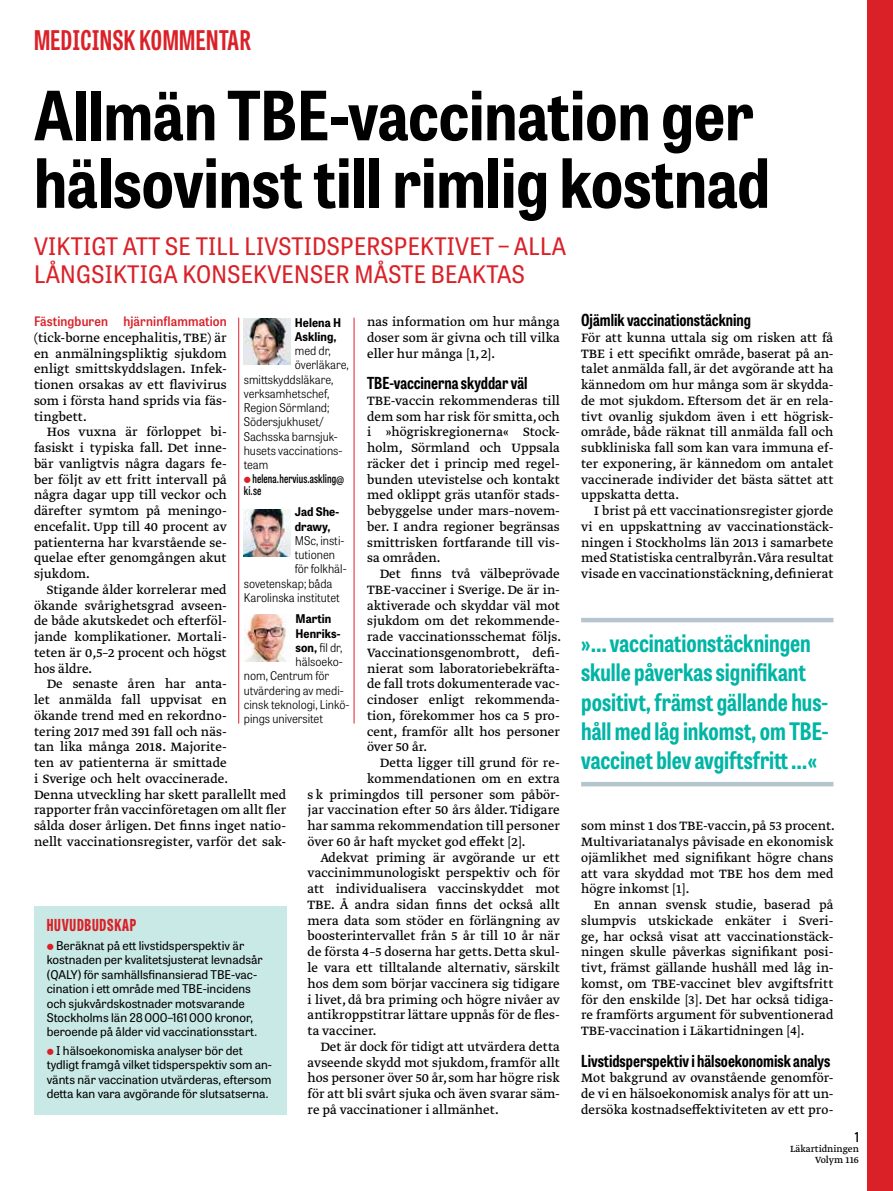
<style>
.page{position:relative;width:893px;height:1191px;background:#fff}
.page>*{position:absolute;margin:0;border:0;box-sizing:border-box;transform-origin:0 0}
.t1{font:700 semi-condensed 67.5px/67.5px "Tablet Gothic";color:#000}
.t2{font:700 27px "Tablet Gothic Compressed";letter-spacing:.02em;color:#da2128}
.t3{font:700 24px/29.2px "Tablet Gothic Condensed";color:#00b5a5}
.t4{font:24px/28.5px "Tablet Gothic Narrow";letter-spacing:.01em;color:#da2128}
.t5{font:700 16.5px "Tablet Gothic Condensed";color:#000}
.t6{font:800 16.5px "Tablet Gothic Compressed";letter-spacing:.045em;color:#da2128}
.t7{font:14.25px/15.8px "Greta Text Pro Regular Min";color:#000;text-align:justify}
.t8{font:600 13.5px "Tablet Gothic Condensed";color:#000}
.t9{font:600 13.05px "Tablet Gothic Narrow";letter-spacing:.01em;color:#da2128}
.t10{font:12px/14.4px "Tablet Gothic";color:#000}
.t11{font:300 12px "Tablet Gothic Narrow";color:#000}
.t12{font:700 12px/14.2px "Tablet Gothic Narrow";letter-spacing:.005em;color:#000}
.t13{font:600 12px/12px "Tablet Gothic Compressed";letter-spacing:.01em;color:#000}
.t14{font:10.5px/10.5px "Greta Text Pro";color:#000;text-align:right}
.s1{font-weight:700}
</style>
<div class="page">
<div style="left:867px;top:0;width:26px;height:1191px;background:#da2128"></div>
<div style="left:34px;top:906px;width:252px;height:208px;background:#c9e9e6"></div>
<hr style="left:581px;top:618px;width:252px;height:4px;background:#b5c5ce">
<hr style="left:581px;top:782px;width:252px;height:4px;background:#b5c5ce">
<hr style="left:238px;top:318px;width:1px;height:405px;background:#da2128">
<hr style="left:354px;top:318px;width:1px;height:405px;background:#da2128">
<img style="left:244px;top:318px;width:47px;height:47px">
<img style="left:244px;top:509px;width:47px;height:47px">
<img style="left:244px;top:614px;width:47px;height:47px">
<h2 class="t2" style="left:34px;top:22px;width:218px">MEDICINSK KOMMENTAR</h2>
<h1 class="t1" style="left:34px;top:79px;width:737px">Allmän TBE-vaccination ger hälsovinst till rimlig kostnad</h1>
<h3 class="t4" style="left:34px;top:231px;width:534px">VIKTIGT ATT SE TILL LIVSTIDSPERSPEKTIVET – ALLA<br>LÅNGSIKTIGA KONSEKVENSER MÅSTE BEAKTAS</h3>
<p class="t12" style="left:295px;top:315px;width:48px">Helena H<br>Askling,</p>
<p class="t11" style="left:295px;top:343px;width:37px">med dr,</p>
<p class="t11" style="left:295px;top:357px;width:55px">överläkare,</p>
<p class="t11" style="left:244px;top:371px;width:91px">smittskyddsläkare,</p>
<p class="t11" style="left:244px;top:385px;width:87px">verksamhetschef,</p>
<p class="t11" style="left:244px;top:400px;width:87px">Region Sörmland;</p>
<p class="t11" style="left:244px;top:414px;width:81px">Södersjukhuset/</p>
<p class="t11" style="left:244px;top:428px;width:96px">Sachsska barnsjuk-</p>
<p class="t11" style="left:244px;top:442px;width:100px">husets vaccinations-</p>
<p class="t11" style="left:244px;top:457px;width:26px">team</p>
<p class="t13" style="left:244px;top:472px;width:102px;text-indent:9px">helena.hervius.askling@ ki.se</p>
<p class="t12" style="left:295px;top:504px;width:46px">Jad She&shy;drawy,</p>
<p class="t11" style="left:295px;top:532px;width:51px">MSc, insti-</p>
<p class="t11" style="left:295px;top:547px;width:42px">tutionen</p>
<p class="t11" style="left:295px;top:561px;width:53px">för folkhäl-</p>
<p class="t11" style="left:244px;top:575px;width:90px">sovetenskap; båda</p>
<p class="t11" style="left:244px;top:589px;width:98px">Karolinska institutet</p>
<p class="t12" style="left:296px;top:611px;width:37px">Martin</p>
<p class="t12" style="left:296px;top:625px;width:47px">Henriks-</p>
<p class="t11" style="left:296px;top:639px;width:48px"><span class="s1">son,</span> fil dr,</p>
<p class="t11" style="left:296px;top:653px;width:49px">hälsoeko-</p>
<p class="t11" style="left:244px;top:668px;width:87px">nom, Centrum för</p>
<p class="t11" style="left:244px;top:682px;width:102px">utvärdering av medi-</p>
<p class="t11" style="left:244px;top:696px;width:107px">cinsk teknologi, Linkö-</p>
<p class="t11" style="left:244px;top:710px;width:81px">pings universitet</p>
<p class="t7" style="left:367px;top:314px;width:194px">nas information om hur många doser som är givna och till vilka eller hur många [1, 2].</p>
<p class="t5" style="left:367px;top:372px;width:162px">TBE-vaccinerna skyddar väl</p>
<p class="t7" style="left:367px;top:393px;width:194px">TBE-vaccin rekommenderas till dem som har risk för smitta, och i »högriskregionerna« Stock&shy;holm, Sörmland och Uppsala räcker det i princip med regel&shy;bunden utevistelse och kontakt med oklippt gräs utanför stads&shy;bebyggelse under mars–novem&shy;ber. I andra regioner begränsas smittrisken fortfarande till vis&shy;sa områden.</p>
<p class="t7" style="left:367px;top:566px;width:196px;text-indent:13px">Det finns två välbeprövade TBE-vacciner i Sverige. De är in&shy;aktiverade och skyddar väl mot sjukdom om det rekommende&shy;rade vaccinationsschemat följs.<br>Vaccinationsgenombrott, defi&shy;nierat som laboratoriebekräfta&shy;de fall trots dokumenterade vac&shy;cindoser enligt rekommenda&shy;tion, förekommer hos ca 5 pro&shy;cent, framför allt hos personer över 50 år.</p>
<p class="t7" style="left:380px;top:755px;width:182px">Detta ligger till grund för re-</p>
<p class="t7" style="left:367px;top:771px;width:194px">kommendationen om en extra</p>
<p class="t7" style="left:308px;top:787px;width:254px">s k primingdos till personer som påbör-</p>
<p class="t7" style="left:308px;top:803px;width:254px">jar vaccination efter 50 års ålder. Tidigare</p>
<p class="t7" style="left:308px;top:818px;width:254px">har samma rekommendation till personer</p>
<p class="t7" style="left:308px;top:834px;width:220px">över 60 år haft mycket god effekt [2].</p>
<p class="t7" style="left:320px;top:850px;width:241px">Adekvat priming är avgörande ur ett</p>
<p class="t7" style="left:308px;top:866px;width:254px">vaccinimmunologiskt perspektiv och för</p>
<p class="t7" style="left:308px;top:881px;width:254px">att individualisera vaccinskyddet mot</p>
<p class="t7" style="left:308px;top:897px;width:254px">TBE. Å andra sidan finns det också allt</p>
<p class="t7" style="left:308px;top:913px;width:254px">mera data som stöder en förlängning av</p>
<p class="t7" style="left:308px;top:929px;width:254px">boosterintervallet från 5 år till 10 år när</p>
<p class="t7" style="left:308px;top:944px;width:254px">de första 4–5 doserna har getts. Detta skul-</p>
<p class="t7" style="left:308px;top:960px;width:254px">le vara ett tilltalande alternativ, särskilt</p>
<p class="t7" style="left:308px;top:976px;width:254px">hos dem som börjar vaccinera sig tidigare</p>
<p class="t7" style="left:308px;top:991px;width:254px">i livet, då bra priming och högre nivåer av</p>
<p class="t7" style="left:308px;top:1007px;width:254px">antikroppstitrar lättare uppnås för de fles-</p>
<p class="t7" style="left:308px;top:1023px;width:70px">ta vacciner.</p>
<p class="t7" style="left:320px;top:1039px;width:241px">Det är dock för tidigt att utvärdera detta</p>
<p class="t7" style="left:308px;top:1054px;width:254px">avseende skydd mot sjukdom, framför allt</p>
<p class="t7" style="left:308px;top:1070px;width:254px">hos personer över 50 år, som har högre risk</p>
<p class="t7" style="left:308px;top:1086px;width:254px">för att bli svårt sjuka och även svarar säm-</p>
<p class="t7" style="left:308px;top:1102px;width:193px">re på vaccinationer i allmänhet.</p>
<p class="t9" style="left:34px;top:312px;width:194px">Fästingburen hjärninflammation</p>
<p class="t7" style="left:34px;top:330px;width:194px">(tick-borne encephalitis, TBE) är en anmälningspliktig sjukdom enligt smittskyddslagen. Infek&shy;tionen orsakas av ett flavivirus som i första hand sprids via fäs&shy;tingbett.</p>
<p class="t7" style="left:34px;top:425px;width:195px;text-indent:13px">Hos vuxna är förloppet bi&shy;fasiskt i typiska fall. Det inne&shy;bär vanligtvis några dagars fe&shy;ber följt av ett fritt intervall på några dagar upp till veckor och därefter symtom på meningo&shy;encefalit. Upp till 40 procent av patienterna har kvarstående se&shy;quelae efter genomgången akut sjukdom.</p>
<p class="t7" style="left:34px;top:582px;width:194px;text-indent:13px">Stigande ålder korrelerar med ökande svårighetsgrad avseen&shy;de både akutskedet och efterföl&shy;jande komplikationer. Mortali&shy;teten är 0,5–2 procent och högst hos äldre.</p>
<p class="t7" style="left:34px;top:677px;width:254px;text-align:left;text-indent:13px">De senaste åren har anta-<br>let anmälda fall uppvisat en<br>ökande trend med en rekordno-<br>tering 2017 med 391 fall och näs-<br>tan lika många 2018. Majorite-<br>ten av patienterna är smittade<br>i Sverige och helt ovaccinerade.<br>Denna utveckling har skett parallellt med rapporter från vaccinföretagen om allt fler sålda doser årligen. Det finns inget natio&shy;nellt vaccinationsregister, varför det sak-</p>
<p class="t6" style="left:47px;top:913px;width:91px">HUVUDBUDSKAP</p>
<p class="t10" style="left:47px;top:937px;width:218px;text-indent:9px">Beräknat på ett livstidsperspektiv är kostnaden per kvalitetsjusterat levnadsår (QALY) för samhällsfinansierad TBE-vac&shy;cination i ett område med TBE-incidens och sjukvårdskostnader motsvarande Stockholms län 28 000–161 000 kronor, beroende på ålder vid vaccinationsstart.</p>
<p class="t10" style="left:47px;top:1043px;width:227px;text-indent:9px">I hälsoekonomiska analyser bör det tydligt framgå vilket tidsperspektiv som an&shy;vänts när vaccination utvärderas, eftersom detta kan vara avgörande för slutsatserna.</p>
<p class="t5" style="left:581px;top:309px;width:171px">Ojämlik vaccinationstäckning</p>
<p class="t7" style="left:581px;top:330px;width:254px">För att kunna uttala sig om risken att få TBE i ett specifikt område, baserat på an&shy;talet anmälda fall, är det avgörande att ha kännedom om hur många som är skydda&shy;de mot sjukdom. Eftersom det är en rela&shy;tivt ovanlig sjukdom även i ett högrisk&shy;område, både räknat till anmälda fall och subkliniska fall som kan vara immuna ef&shy;ter exponering, är kännedom om antalet vaccinerade individer det bästa sättet att uppskatta detta.</p>
<p class="t7" style="left:581px;top:503px;width:254px;text-indent:13px">I brist på ett vaccinationsregister gjorde vi en uppskattning av vaccinationstäck&shy;ningen i Stockholms län 2013 i samarbete med Statistiska centralbyrån.Våra resultat visade en vaccinationstäckning, definierat</p>
<h3 class="t3" style="left:581px;top:628px;width:249px">»… vaccinationstäckningen skulle påverkas signifikant positivt, främst gällande hus&shy;håll med låg inkomst, om TBE&shy;vaccinet blev avgiftsfritt …«</h3>
<p class="t7" style="left:581px;top:818px;width:255px">som minst 1 dos TBE-vaccin, på 53 procent.<br>Multivariatanalys påvisade en ekonomisk ojämlikhet med signifikant högre chans att vara skyddad mot TBE hos dem med högre inkomst [1].</p>
<p class="t7" style="left:581px;top:897px;width:254px;text-indent:13px">En annan svensk studie, baserad på slumpvis utskickade enkäter i Sveri&shy;ge, har också visat att vaccinationstäck&shy;ningen skulle påverkas signifikant posi&shy;tivt, främst gällande hushåll med låg in&shy;komst, om TBE-vaccinet blev avgiftsfritt för den enskilde [3]. Det har också tidiga&shy;re framförts argument för subventionerad TBE-vaccination i Läkartidningen [4].</p>
<p class="t5" style="left:581px;top:1049px;width:251px">Livstidsperspektiv i hälsoekonomisk analys</p>
<p class="t7" style="left:581px;top:1070px;width:254px">Mot bakgrund av ovanstående genomför&shy;de vi en hälsoekonomisk analys för att un&shy;dersöka kostnadseffektiviteten av ett pro-</p>
<p class="t8" style="left:855px;top:1127px;width:6px">1</p>
<p class="t14" style="left:790px;top:1144px;width:70px">Läkartidningen<br>Volym 116</p>
</div>
